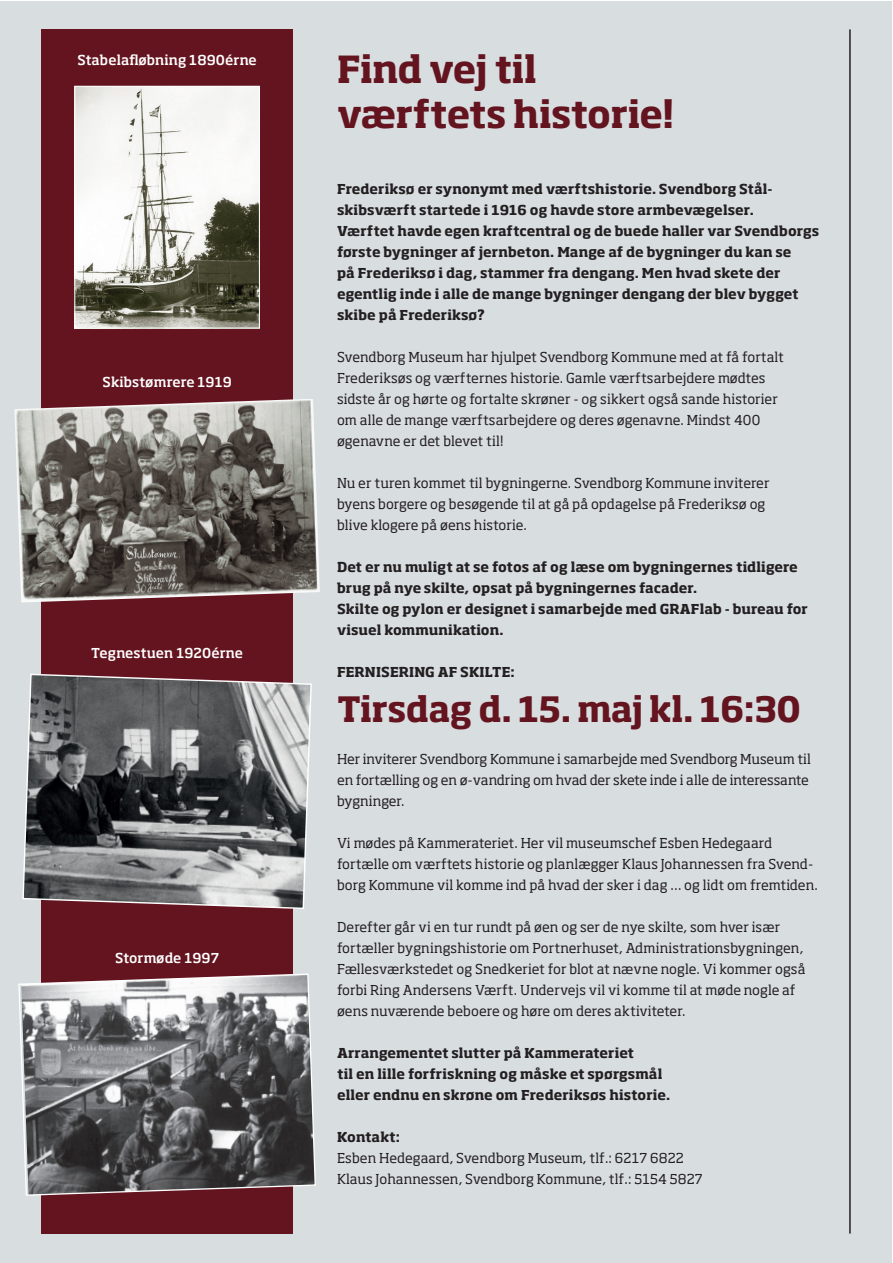
<style>
.page{position:relative;width:893px;height:1263px;background:#fff}
.page>*{position:absolute;margin:0;border:0;box-sizing:border-box;transform-origin:0 0}
.t1{font:700 36.9px "Soho Std";letter-spacing:-.015em;color:#64141f}
.t2{font:700 34.5px "Soho Std";letter-spacing:-.015em;color:#64141f}
.t3{font:13.5px/21px "Soho Std";color:#231f20}
.t4{font:700 13.5px/21px "Soho Std";letter-spacing:.005em;color:#231f20}
.t5{font:500 13.5px "Soho Std";letter-spacing:.01em;color:#fff}
</style>
<div class="page">
<div style="left:1px;top:1px;width:891px;height:1261px;background:#d8dde0"></div>
<hr style="left:849px;top:29px;width:2px;height:1204px;background:#231f20">
<div style="left:41px;top:29px;width:252px;height:1204px;background:#64141f"></div>
<svg style="left:22px;top:673px;width:290px;height:236px;background:#727173"></svg>
<img style="left:76px;top:88px;width:182px;height:239px">
<div style="left:74px;top:86px;width:186px;height:243px;border:1px solid #fff"></div>
<img style="left:14px;top:399px;width:306px;height:203px">
<svg style="left:18px;top:973px;width:298px;height:223px;background:#757274"></svg>
<p class="t5" style="left:77px;top:52px;width:181px">Stabelafløbning 1890érne</p>
<p class="t5" style="left:103px;top:373px;width:131px">Skibstømrere 1919</p>
<p class="t5" style="left:91px;top:644px;width:153px">Tegnestuen 1920érne</p>
<p class="t5" style="left:115px;top:949px;width:105px">Stormøde 1997</p>
<p class="t1" style="left:337px;top:45px;width:202px">Find vej til</p>
<p class="t1" style="left:337px;top:90px;width:339px">værftets historie!</p>
<p class="t4" style="left:337px;top:178px;width:437px">Frederiksø er synonymt med værftshistorie. Svendborg Stål&shy;skibsværft startede i 1916 og havde store armbevægelser.</p>
<p class="t4" style="left:337px;top:220px;width:484px">Værftet havde egen kraftcentral og de buede haller var Svendborgs første bygninger af jernbeton. Mange af de bygninger du kan se</p>
<p class="t4" style="left:337px;top:262px;width:463px">på Frederiksø i dag, stammer fra dengang. Men hvad skete der egentlig inde i alle de mange bygninger dengang der blev bygget skibe på Frederiksø?</p>
<p class="t3" style="left:337px;top:346px;width:448px">Svendborg Museum har hjulpet Svendborg Kommune med at få fortalt</p>
<p class="t3" style="left:337px;top:367px;width:430px">Frederiksøs og værfternes historie. Gamle værftsarbejdere mødtes</p>
<p class="t3" style="left:337px;top:388px;width:442px">sidste år og hørte og fortalte skrøner - og sikkert også sande historier</p>
<p class="t3" style="left:337px;top:409px;width:425px">om alle de mange værftsarbejdere og deres øgenavne. Mindst 400</p>
<p class="t3" style="left:337px;top:430px;width:168px">øgenavne er det blevet til!</p>
<p class="t3" style="left:337px;top:472px;width:434px">Nu er turen kommet til bygningerne. Svendborg Kommune inviterer</p>
<p class="t3" style="left:337px;top:493px;width:430px">byens borgere og besøgende til at gå på opdagelse på Frederiksø og</p>
<p class="t3" style="left:337px;top:514px;width:191px">blive klogere på øens historie.</p>
<p class="t4" style="left:337px;top:556px;width:472px">Det er nu muligt at se fotos af og læse om bygningernes tidligere brug på nye skilte, opsat på bygningernes facader.<br>Skilte og pylon er designet i samarbejde med GRAFlab - bureau for visuel kommunikation.</p>
<p class="t4" style="left:337px;top:661px;width:179px">FERNISERING AF SKILTE:</p>
<p class="t2" style="left:337px;top:687px;width:465px">Tirsdag d. 15. maj kl. 16:30</p>
<p class="t3" style="left:337px;top:748px;width:475px">Her inviterer Svendborg Kommune i samarbejde med Svendborg Museum til en fortælling og en ø-vandring om hvad der skete inde i alle de interessante bygninger.</p>
<p class="t3" style="left:337px;top:832px;width:482px">Vi mødes på Kammerateriet. Her vil museumschef Esben Hedegaard fortælle om værftets historie og planlægger Klaus Johannessen fra Svend&shy;borg Kommune vil komme ind på hvad der sker i dag … og lidt om fremtiden.</p>
<p class="t3" style="left:337px;top:916px;width:470px">Derefter går vi en tur rundt på øen og ser de nye skilte, som hver især fortæller bygningshistorie om Portnerhuset, Administrationsbygningen, Fællesværkstedet og Snedkeriet for blot at nævne nogle. Vi kommer også forbi Ring Andersens Værft. Undervejs vil vi komme til at møde nogle af øens nuværende beboere og høre om deres aktiviteter.</p>
<p class="t4" style="left:337px;top:1042px;width:299px">Arrangementet slutter på Kammerateriet</p>
<p class="t4" style="left:337px;top:1063px;width:327px">til en lille forfriskning og måske et spørgsmål</p>
<p class="t4" style="left:337px;top:1084px;width:335px">eller endnu en skrøne om Frederiksøs historie.</p>
<p class="t4" style="left:337px;top:1126px;width:65px">Kontakt:</p>
<p class="t3" style="left:337px;top:1147px;width:348px">Esben Hedegaard, Svendborg Museum, tlf.: 6217 6822</p>
<p class="t3" style="left:337px;top:1168px;width:367px">Klaus Johannessen, Svendborg Kommune, tlf.: 5154 5827</p>
</div>
